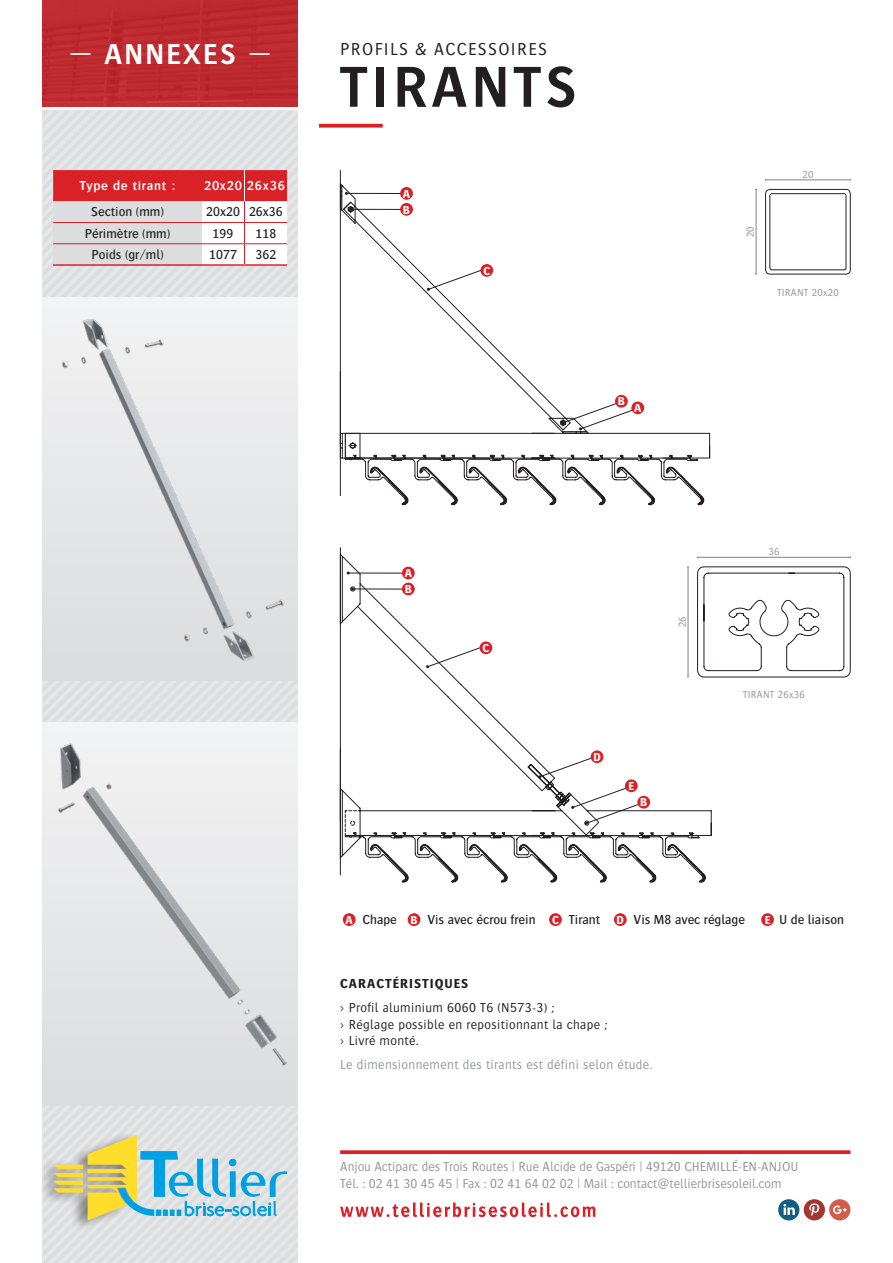
<style>
.page{position:relative;width:893px;height:1263px;background:#fff}
.page>*{position:absolute;margin:0;border:0;box-sizing:border-box;transform-origin:0 0}
.Titre_Gamme{font:600 60px "Bosis Std";letter-spacing:.075em;color:#231f20}
.Onglet{font:600 30px "Bosis Std";letter-spacing:.075em;color:#fff}
.Sous_titre_Fonction{font:300 18px "Bosis Std";letter-spacing:.075em;color:#231f20}
.Paragraphe_Légende{font:300 13.5px/16.2px "Bosis Std";color:#939598}
.Tableau_Contenu{font:500 13.5px "Bosis Std";color:#231f20}
.t1{font:300 13.5px "Bosis Std";letter-spacing:.025em;color:#231f20}
.Paragraphe_Légende-2{font:300 13.5px "Bosis Std";letter-spacing:.025em;color:#939598}
.Tableau_Titre{font:600 13.5px "Bosis Std";letter-spacing:.05em;color:#fff}
.Paragraphe_Titre{font:700 13.5px "Bosis Std";letter-spacing:.075em;color:#231f20}
.Coordonnées{font:700 12px "Bosis Std";color:#fff}
.Cotation{font:300 10.5px "Bosis Std";letter-spacing:.025em;color:#939598}
</style>
<div class="page">
<div style="left:43px;top:111px;width:255px;height:1152px;background:#e0e1e3"></div>
<div style="left:43px;top:0;width:255px;height:106px;background:#be2a30"></div>
<div style="left:71px;top:1130px;width:67px;height:102px;background:#dfdfe1"></div>
<div style="left:38px;top:1159px;width:46px;height:22px;background:#231f20;opacity:.5"></div>
<div style="left:38px;top:1167px;width:46px;height:23px;background:#231f20;opacity:.5"></div>
<div style="left:38px;top:1175px;width:46px;height:22px;background:#231f20;opacity:.5"></div>
<div style="left:38px;top:1183px;width:46px;height:22px;background:#231f20;opacity:.5"></div>
<svg style="left:53px;top:1135px;width:234px;height:90px;background:#c0d2c4"></svg>
<div style="left:778px;top:1199px;width:21px;height:21px;background:#145e84;border-radius:50%"></div>
<svg style="left:783px;top:1204px;width:12px;height:11px"></svg>
<div style="left:804px;top:1199px;width:21px;height:21px;background:#a43731;border-radius:50%"></div>
<svg style="left:809px;top:1203px;width:11px;height:13px"></svg>
<div style="left:829px;top:1199px;width:21px;height:21px;background:#d15e4a;border-radius:50%"></div>
<svg style="left:833px;top:1205px;width:14px;height:9px"></svg>
<svg style="left:340px;top:1150px;width:510px;height:4px;background:#dc3138"></svg>
<svg style="left:340px;top:1202px;width:255px;height:15px"></svg>
<img style="left:43px;top:298px;width:255px;height:380px">
<svg style="left:319px;top:124px;width:64px;height:4px"></svg>
<svg style="left:340px;top:170px;width:288px;height:231px"></svg>
<svg style="left:340px;top:547px;width:372px;height:335px"></svg>
<hr style="left:698px;top:557px;width:152px;height:1px;background:#808285">
<svg style="left:697px;top:566px;width:154px;height:111px"></svg>
<hr style="left:688px;top:567px;width:1px;height:110px;background:#808285">
<div style="left:765px;top:189px;width:85px;height:85px;border:1px solid #231f20;border-radius:4px"></div>
<div style="left:770px;top:193px;width:76px;height:77px;border:1px solid #231f20;border-radius:2px"></div>
<hr style="left:756px;top:189px;width:1px;height:85px;background:#808285">
<hr style="left:766px;top:180px;width:84px;height:1px;background:#808285">
<hr style="left:346px;top:193px;width:63px;height:1px;background:#231f20">
<hr style="left:351px;top:209px;width:62px;height:1px;background:#231f20">
<div style="left:615px;top:395px;width:13px;height:13px;background:#da2128;border-radius:50%"></div>
<svg style="left:340px;top:401px;width:370px;height:104px"></svg>
<div style="left:631px;top:401px;width:13px;height:13px;background:#da2128;border-radius:50%"></div>
<div style="left:400px;top:203px;width:13px;height:13px;background:#da2128;border-radius:50%"></div>
<div style="left:400px;top:187px;width:13px;height:13px;background:#da2128;border-radius:50%"></div>
<svg style="left:427px;top:267px;width:61px;height:24px"></svg>
<div style="left:480px;top:264px;width:13px;height:13px;background:#da2128;border-radius:50%"></div>
<hr style="left:348px;top:573px;width:62px;height:1px;background:#231f20">
<hr style="left:352px;top:589px;width:63px;height:1px;background:#231f20">
<div style="left:402px;top:583px;width:13px;height:12px;background:#da2128;border-radius:50%"></div>
<div style="left:402px;top:567px;width:13px;height:12px;background:#da2128;border-radius:50%"></div>
<svg style="left:625px;top:779px;width:13px;height:13px"></svg>
<svg style="left:571px;top:785px;width:75px;height:40px"></svg>
<div style="left:637px;top:796px;width:13px;height:12px;background:#da2128;border-radius:50%"></div>
<svg style="left:426px;top:645px;width:61px;height:23px"></svg>
<div style="left:480px;top:641px;width:12px;height:13px;background:#da2128;border-radius:50%"></div>
<svg style="left:538px;top:755px;width:61px;height:23px"></svg>
<div style="left:591px;top:750px;width:12px;height:13px;background:#da2128;border-radius:50%"></div>
<hr style="left:53px;top:264px;width:149px;height:2px;background:#da2128">
<hr style="left:202px;top:264px;width:42px;height:2px;background:#da2128">
<hr style="left:244px;top:264px;width:43px;height:2px;background:#da2128">
<svg style="left:53px;top:170px;width:234px;height:95px"></svg>
<div style="left:343px;top:913px;width:13px;height:13px;background:#da2128;border-radius:50%"></div>
<div style="left:408px;top:913px;width:12px;height:13px;background:#da2128;border-radius:50%"></div>
<div style="left:549px;top:913px;width:13px;height:13px;background:#da2128;border-radius:50%"></div>
<div style="left:614px;top:913px;width:13px;height:13px;background:#da2128;border-radius:50%"></div>
<div style="left:761px;top:913px;width:13px;height:13px;background:#da2128;border-radius:50%"></div>
<div style="left:43px;top:723px;width:255px;height:383px;background:linear-gradient(to bottom,#f2f3f4,#dbdcde)"></div>
<img style="left:50px;top:734px;width:240px;height:342px">
<p class="Onglet" style="left:69px;top:38px;width:203px">— ANNEXES —</p>
<p class="Sous_titre_Fonction" style="left:340px;top:40px;width:208px">PROFILS &amp; ACCESSOIRES</p>
<p class="Titre_Gamme" style="left:340px;top:55px;width:238px">TIRANTS</p>
<p class="Tableau_Titre" style="left:80px;top:179px;width:97px">Type de tirant :</p>
<p class="Tableau_Titre" style="left:204px;top:179px;width:82px">20x20 26x36</p>
<p class="Tableau_Contenu" style="left:91px;top:205px;width:74px">Section (mm)</p>
<p class="Tableau_Contenu" style="left:206px;top:205px;width:35px">20x20</p>
<p class="Tableau_Contenu" style="left:249px;top:205px;width:35px">26x36</p>
<p class="Tableau_Contenu" style="left:85px;top:226px;width:87px">Périmètre (mm)</p>
<p class="Tableau_Contenu" style="left:213px;top:226px;width:22px">199</p>
<p class="Tableau_Contenu" style="left:255px;top:226px;width:22px">118</p>
<p class="Tableau_Contenu" style="left:92px;top:247px;width:74px">Poids (gr/ml)</p>
<p class="Tableau_Contenu" style="left:209px;top:247px;width:29px">1077</p>
<p class="Tableau_Contenu" style="left:255px;top:247px;width:22px">362</p>
<p class="Coordonnées" style="left:403px;top:187px;width:9px">A</p>
<p class="Coordonnées" style="left:403px;top:203px;width:9px">B</p>
<p class="Coordonnées" style="left:483px;top:264px;width:8px">C</p>
<p class="Coordonnées" style="left:618px;top:395px;width:9px">B</p>
<p class="Coordonnées" style="left:634px;top:401px;width:9px">A</p>
<p class="Coordonnées" style="left:405px;top:567px;width:9px">A</p>
<p class="Coordonnées" style="left:405px;top:582px;width:9px">B</p>
<p class="Coordonnées" style="left:482px;top:641px;width:8px">C</p>
<p class="Cotation" style="left:676px;top:627px;width:13px;rotate:-90deg">26</p>
<p class="Coordonnées" style="left:593px;top:750px;width:9px">D</p>
<p class="Coordonnées" style="left:628px;top:779px;width:7px">E</p>
<p class="Coordonnées" style="left:640px;top:796px;width:9px">B</p>
<p class="Cotation" style="left:745px;top:237px;width:13px;rotate:-90deg">20</p>
<p class="Cotation" style="left:802px;top:168px;width:13px">20</p>
<p class="Cotation" style="left:777px;top:286px;width:63px">TIRANT 20x20</p>
<p class="Cotation" style="left:768px;top:546px;width:13px">36</p>
<p class="Cotation" style="left:743px;top:689px;width:63px">TIRANT 26x36</p>
<p class="Coordonnées" style="left:346px;top:913px;width:9px">A</p>
<p class="Tableau_Contenu" style="left:362px;top:913px;width:36px">Chape</p>
<p class="Coordonnées" style="left:410px;top:913px;width:9px">B</p>
<p class="Tableau_Contenu" style="left:427px;top:913px;width:110px">Vis avec écrou frein</p>
<p class="Coordonnées" style="left:552px;top:913px;width:8px">C</p>
<p class="Tableau_Contenu" style="left:569px;top:913px;width:33px">Tirant</p>
<p class="Coordonnées" style="left:617px;top:913px;width:9px">D</p>
<p class="Tableau_Contenu" style="left:634px;top:913px;width:113px">Vis M8 avec réglage</p>
<p class="Coordonnées" style="left:765px;top:913px;width:7px">E</p>
<p class="Tableau_Contenu" style="left:779px;top:913px;width:66px">U de liaison</p>
<p class="Paragraphe_Titre" style="left:340px;top:975px;width:130px">CARACTÉRISTIQUES</p>
<p class="t1" style="left:340px;top:1000px;width:215px">› Profil aluminium 6060 T6 (N573-3) ;</p>
<p class="t1" style="left:340px;top:1017px;width:268px">› Réglage possible en repositionnant la chape ;</p>
<p class="t1" style="left:340px;top:1033px;width:80px">› Livré monté.</p>
<p class="Paragraphe_Légende-2" style="left:340px;top:1058px;width:314px">Le dimensionnement des tirants est défini selon étude.</p>
<p class="Paragraphe_Légende" style="left:340px;top:1158px;width:460px">Anjou Actiparc des Trois Routes | Rue Alcide de Gaspéri | 49120 CHEMILLÉ-EN-ANJOU<br>Tél. : 02 41 30 45 45 | Fax : 02 41 64 02 02 | Mail : contact@tellierbrisesoleil.com</p>
</div>
